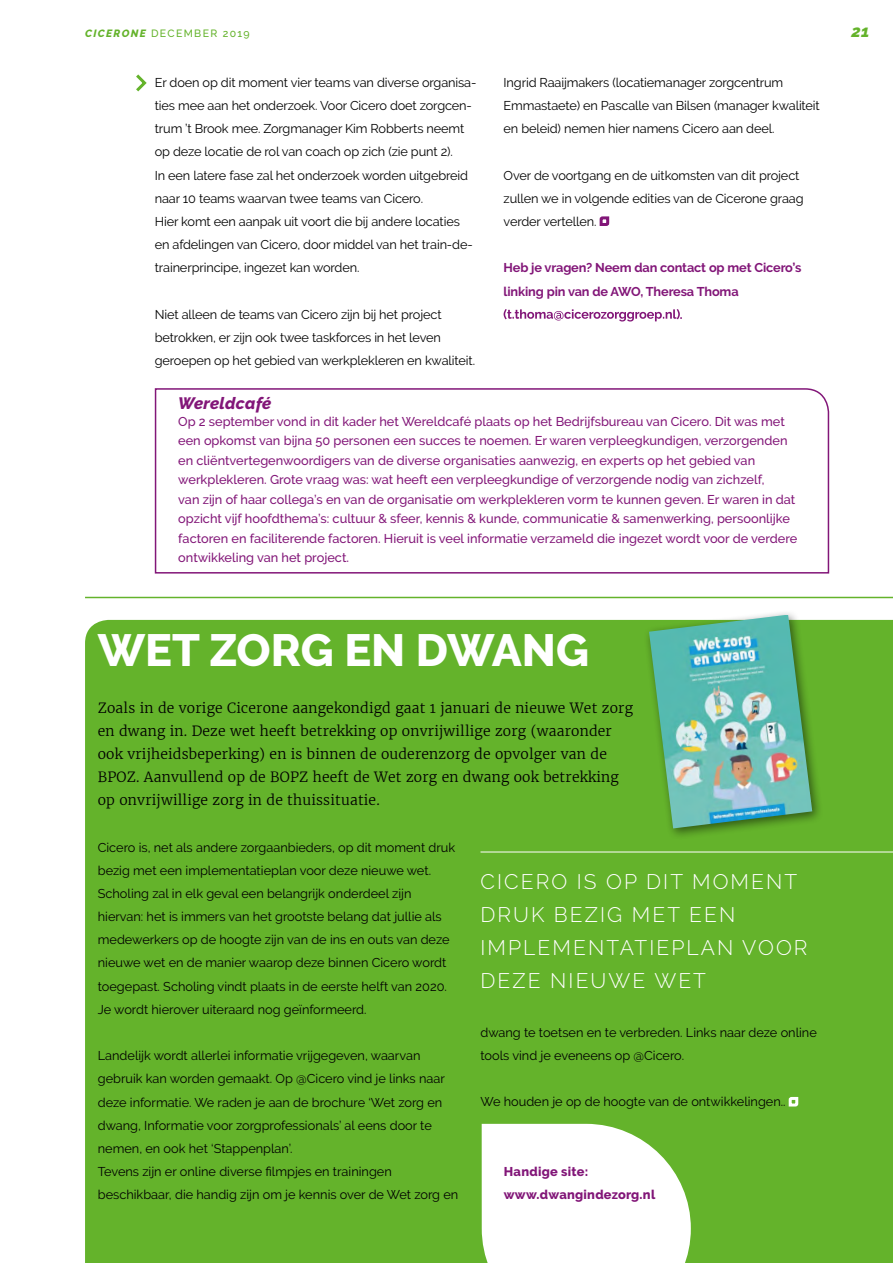
<style>
.page{position:relative;width:893px;height:1263px;background:#fff}
.page>*{position:absolute;margin:0;border:0;box-sizing:border-box;transform-origin:0 0}
.t1{font:800 45px "Raleway";letter-spacing:-.01em;color:#fff}
.t2{font:300 21px/33px "Raleway";letter-spacing:.1em;color:#fff}
.t3{font:italic 800 16.5px "Raleway";letter-spacing:.015em;color:#821678}
.t4{font:italic 800 16.5px "Raleway";color:#64b32b}
.t5{font:300 13.95px/23.1px "Merriweather";letter-spacing:.015em;color:#000}
.t6{font:12.75px/23.1px "Raleway";letter-spacing:-.01em;color:#000}
.t7{font:500 12.75px/19.5px "Raleway";color:#821678}
.t8{font:700 12.75px/23.1px "Raleway";letter-spacing:-.01em;color:#821678}
.t9{font:800 12.75px/23.1px "Raleway";letter-spacing:.02em;color:#821678}
.t10{font:500 10.5px "Raleway";letter-spacing:.13em;color:#64b32b}
.s1{font-weight:800;font-style:italic}
</style>
<div class="page">
<div style="left:85px;top:620px;width:808px;height:643px;background:#64b32b"></div>
<svg style="left:482px;top:1124px;width:209px;height:139px"></svg>
<hr style="left:480px;top:852px;width:413px;height:1px;background:#fff">
<hr style="left:85px;top:597px;width:808px;height:1px;background:#64b32b">
<svg style="left:154px;top:388px;width:676px;height:186px"></svg>
<div style="left:644px;top:609px;width:180px;height:231px;background:#000;opacity:.5"></div>
<img style="left:649px;top:615px;width:163px;height:213px">
<svg style="left:136px;top:74px;width:11px;height:18px"></svg>
<svg style="left:599px;top:216px;width:11px;height:10px"></svg>
<svg style="left:504px;top:309px;width:176px;height:12px"></svg>
<svg style="left:787px;top:1095px;width:13px;height:13px"></svg>
<p class="t10" style="left:85px;top:27px;width:166px"><span class="s1">CICERONE</span> december 2019</p>
<p class="t4" style="left:851px;top:21px;width:19px">21</p>
<p class="t6" style="left:155px;top:71px;width:323px">Er doen op dit moment vier teams van diverse organisa&shy;ties mee aan het onderzoek. Voor Cicero doet zorgcen&shy;trum ’t Brook mee. Zorgmanager Kim Robberts neemt op deze locatie de rol van coach op zich (zie punt 2).<br>In een latere fase zal het onderzoek worden uitgebreid naar 10 teams waarvan twee teams van Cicero.<br>Hier komt een aanpak uit voort die bij andere locaties en afdelingen van Cicero, door middel van het train-de&shy;trainerprincipe, ingezet kan worden.</p>
<p class="t6" style="left:155px;top:303px;width:322px">Niet alleen de teams van Cicero zijn bij het project betrokken, er zijn ook twee taskforces in het leven geroepen op het gebied van werkplekleren en kwaliteit.</p>
<p class="t6" style="left:504px;top:71px;width:318px">Ingrid Raaijmakers (locatiemanager zorgcentrum<br>Emmastaete) en Pascalle van Bilsen (manager kwaliteit en beleid) nemen hier namens Cicero aan deel.</p>
<p class="t6" style="left:504px;top:164px;width:301px">Over de voortgang en de uitkomsten van dit project zullen we in volgende edities van de Cicerone graag verder vertellen.</p>
<p class="t8" style="left:504px;top:256px;width:299px">Heb je vragen? Neem dan contact op met Cicero’s linking pin van de AWO</p>
<p class="t8" style="left:680px;top:279px;width:60px;text-indent:-39px">, Theresa Thoma .</p>
<p class="t3" style="left:178px;top:394px;width:95px">Wereldcafé</p>
<p class="t7" style="left:178px;top:412px;width:621px">Op 2 september vond in dit kader het Wereldcafé plaats op het Bedrijfsbureau van Cicero. Dit was met een opkomst van bijna 50 personen een succes te noemen. Er waren verpleegkundigen, verzorgenden en cliëntvertegenwoordigers van de diverse organisaties aanwezig, en experts op het gebied van werkplekleren. Grote vraag was: wat heeft een verpleegkundige of verzorgende nodig van zichzelf,<br>van zijn of haar collega’s en van de organisatie om werkplekleren vorm te kunnen geven. Er waren in dat opzicht vijf hoofdthema’s: cultuur &amp; sfeer, kennis &amp; kunde, communicatie &amp; samenwerking, persoonlijke factoren en faciliterende factoren. Hieruit is veel informatie verzameld die ingezet wordt voor de verdere ontwikkeling van het project.</p>
<h1 class="t1" style="left:98px;top:625px;width:493px">Wet Zorg en Dwang</h1>
<p class="t5" style="left:98px;top:696px;width:537px">Zoals in de vorige Cicerone aangekondigd gaat 1 januari de nieuwe Wet zorg en dwang in. Deze wet heeft betrekking op onvrijwillige zorg (waaronder ook vrijheidsbeperking) en is binnen de ouderenzorg de opvolger van de BPOZ. Aanvullend op de BOPZ heeft de Wet zorg en dwang ook betrekking op onvrijwillige zorg in de thuissituatie.</p>
<p class="t6" style="left:98px;top:835px;width:359px">Cicero is, net als andere zorgaanbieders, op dit moment druk bezig met een implementatieplan voor deze nieuwe wet.<br>Scholing zal in elk geval een belangrijk onderdeel zijn hiervan: het is immers van het grootste belang dat jullie als medewerkers op de hoogte zijn van de ins en outs van deze nieuwe wet en de manier waarop deze binnen Cicero wordt toegepast. Scholing vindt plaats in de eerste helft van 2020.<br>Je wordt hierover uiteraard nog geïnformeerd.</p>
<p class="t6" style="left:98px;top:1044px;width:362px">Landelijk wordt allerlei informatie vrijgegeven, waarvan gebruik kan worden gemaakt. Op @Cicero vind je links naar deze informatie. We raden je aan de brochure ‘Wet zorg en dwang, Informatie voor zorgprofessionals’ al eens door te nemen, en ook het ‘Stappenplan’.<br>Tevens zijn er online diverse filmpjes en trainingen beschikbaar, die handig zijn om je kennis over de Wet zorg en</p>
<h2 class="t2" style="left:480px;top:865px;width:329px">CICERO IS OP DIT MOMENT<br>DRUK BEZIG MET EEN<br>IMPLEMENTATIEPLAN VOOR<br>DEZE NIEUWE WET</h2>
<p class="t6" style="left:480px;top:1021px;width:338px">dwang te toetsen en te verbreden. Links naar deze online tools vind je eveneens op @Cicero.</p>
<p class="t6" style="left:480px;top:1090px;width:307px">We houden je op de hoogte van de ontwikkelingen..</p>
<p class="t9" style="left:504px;top:1160px;width:153px">Handige site: www.dwangindezorg.nl</p>
</div>
